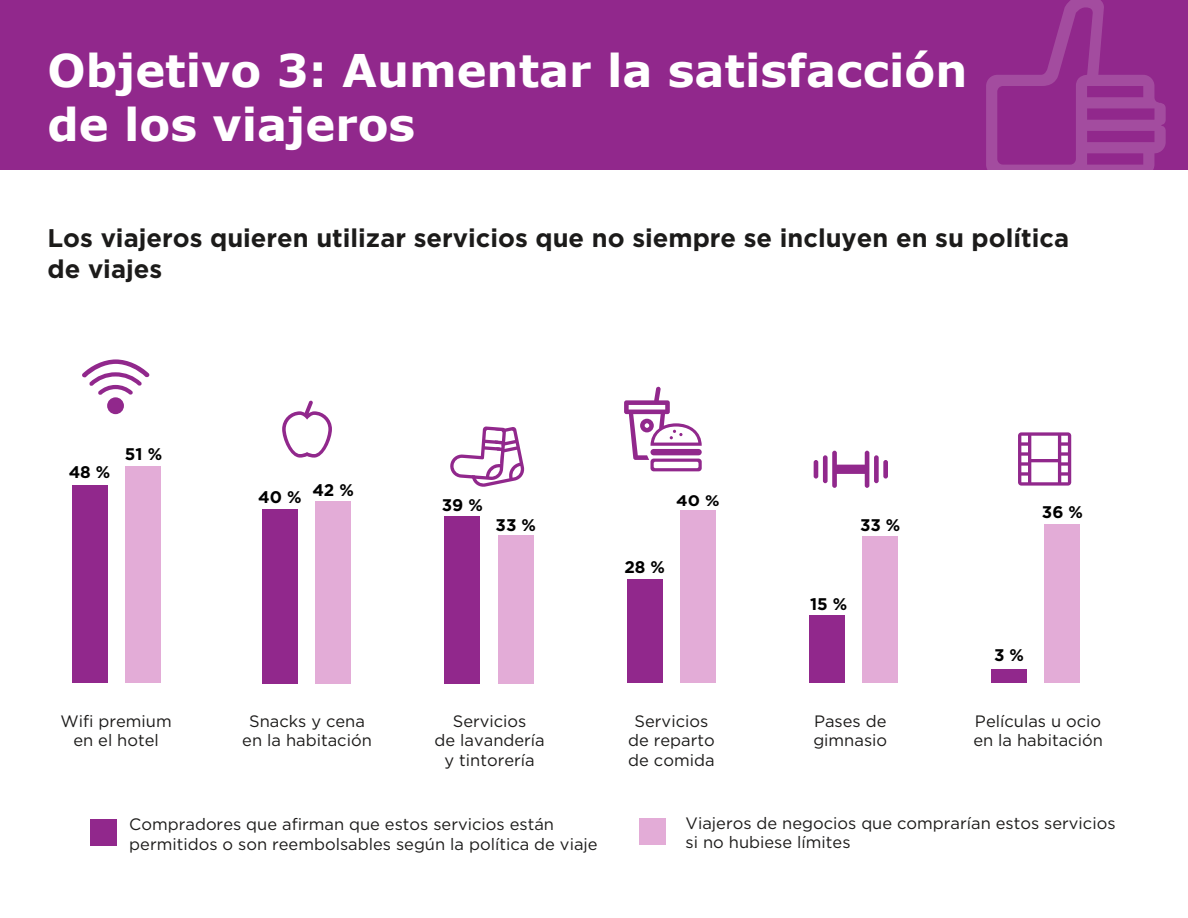
<style>
.page{position:relative;width:1188px;height:918px;background:#fff}
.page>*{position:absolute;margin:0;border:0;box-sizing:border-box;transform-origin:0 0}
.t1{font:700 45px/54px "Verdana";color:#fff}
.t2{font:700 25.5px/30.6px "Gotham";color:#1c1b1a}
.t3{font:700 16.8px "Gotham";color:#000}
.t4{font:16.5px/19.6px "Gotham";color:#1c1b1a}
.t5{font:700 15.3px "Gotham";color:#000;scale:1.1 1}
</style>
<div class="page">
<div style="left:0;top:0;width:1188px;height:170px;background:#91288c"></div>
<div style="left:72px;top:485px;width:35px;height:198px;background:#91288c"></div>
<div style="left:125px;top:466px;width:36px;height:217px;background:#e3acd7"></div>
<div style="left:445px;top:516px;width:35px;height:168px;background:#91288c"></div>
<div style="left:498px;top:536px;width:36px;height:148px;background:#e3acd7"></div>
<div style="left:262px;top:509px;width:36px;height:175px;background:#91288c"></div>
<div style="left:315px;top:502px;width:36px;height:182px;background:#e3acd7"></div>
<div style="left:627px;top:579px;width:35px;height:104px;background:#91288c"></div>
<div style="left:680px;top:510px;width:36px;height:173px;background:#e3acd7"></div>
<div style="left:809px;top:615px;width:36px;height:68px;background:#91288c"></div>
<div style="left:862px;top:536px;width:36px;height:147px;background:#e3acd7"></div>
<div style="left:991px;top:669px;width:36px;height:14px;background:#91288c"></div>
<div style="left:1045px;top:524px;width:35px;height:159px;background:#e3acd7"></div>
<div style="left:90px;top:819px;width:27px;height:27px;background:#91288c"></div>
<div style="left:639px;top:818px;width:27px;height:27px;background:#e3acd7"></div>
<svg style="left:986px;top:0;width:180px;height:170px"></svg>
<svg style="left:82px;top:359px;width:68px;height:55px"></svg>
<svg style="left:624px;top:387px;width:78px;height:84px"></svg>
<svg style="left:282px;top:400px;width:50px;height:58px"></svg>
<hr style="left:814px;top:460px;width:4px;height:19px;background:#91288c;border-radius:2px">
<div style="left:823px;top:455px;width:5px;height:28px;background:#91288c;border-radius:2px"></div>
<svg style="left:832px;top:451px;width:37px;height:37px"></svg>
<div style="left:883px;top:460px;width:5px;height:19px;background:#91288c;border-radius:2px"></div>
<div style="left:874px;top:455px;width:5px;height:28px;background:#91288c;border-radius:2px"></div>
<svg style="left:1018px;top:432px;width:53px;height:54px"></svg>
<svg style="left:450px;top:426px;width:75px;height:61px"></svg>
<h1 class="t1" style="left:48px;top:43px;width:921px">Objetivo 3: Aumentar la satisfacción de los viajeros</h1>
<h2 class="t2" style="left:48px;top:223px;width:1023px">Los viajeros quieren utilizar servicios que no siempre se incluyen en su política de viajes</h2>
<p class="t3" style="left:69px;top:461px;width:43px">48 %</p>
<p class="t3" style="left:125px;top:443px;width:39px">51 %</p>
<p class="t4" style="left:61px;top:711px;width:113px;text-align:center">Wifi premium en el hotel</p>
<p class="t3" style="left:258px;top:483px;width:97px">40 % 42 %</p>
<p class="t4" style="left:242px;top:711px;width:131px;text-align:center">Snacks y cena en la habitación</p>
<p class="t3" style="left:442px;top:494px;width:43px">39 %</p>
<p class="t3" style="left:496px;top:513px;width:42px">33 %</p>
<p class="t5" style="left:676px;top:490px;width:41px">40 %</p>
<p class="t3" style="left:624px;top:556px;width:42px">28 %</p>
<p class="t3" style="left:860px;top:513px;width:42px">33 %</p>
<p class="t3" style="left:810px;top:593px;width:39px">15 %</p>
<p class="t3" style="left:1042px;top:501px;width:43px">36 %</p>
<p class="t3" style="left:994px;top:644px;width:31px">3 %</p>
<p class="t4" style="left:435px;top:711px;width:112px;text-align:center">Servicios<br>de lavandería y tintorería</p>
<p class="t4" style="left:628px;top:711px;width:88px;text-align:center">Servicios de reparto de comida</p>
<p class="t4" style="left:813px;top:711px;width:75px">Pases de gimnasio</p>
<p class="t4" style="left:973px;top:711px;width:131px">Películas u ocio en la habitación</p>
<p class="t4" style="left:129px;top:814px;width:470px">Compradores que afirman que estos servicios están permitidos o son reembolsables según la política de viaje</p>
<p class="t4" style="left:686px;top:813px;width:431px">Viajeros de negocios que comprarían estos servicios si no hubiese límites</p>
</div>
